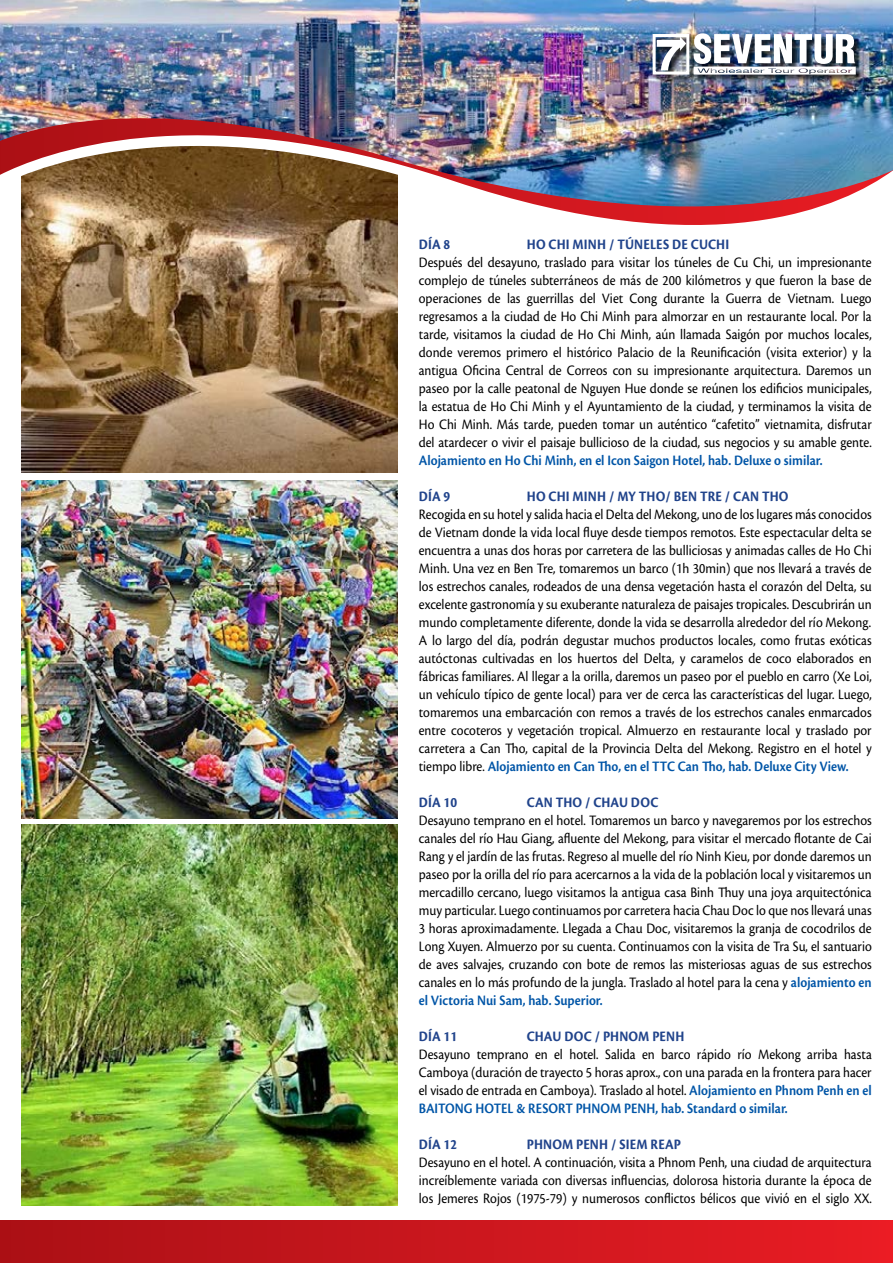
<style>
.page{position:relative;width:893px;height:1263px;background:#fff}
.page>*{position:absolute;margin:0;border:0;box-sizing:border-box;transform-origin:0 0}
.t1{font:15px/18px "Cronos Pro";color:#000;text-align:justify;scale:.9 1}
.t2{font:700 15px "Cronos Pro";letter-spacing:.01em;color:#20438b;scale:.9 1}
.t3{font:600 15px "Cronos Pro";color:#0055a7;scale:.9 1}
.s1{font-weight:600;color:#0055a7}
</style>
<div class="page">
<img style="left:21px;top:307px;width:377px;height:165px">
<svg style="left:21px;top:267px;width:377px;height:40px;background:#957755"></svg>
<svg style="left:21px;top:208px;width:794px;height:59px"></svg>
<img style="left:0;top:0;width:893px;height:208px">
<div style="left:653px;top:34px;width:211px;height:49px;background:#000;opacity:.77"></div>
<div style="left:653px;top:34px;width:36px;height:41px;border:3px solid #fff"></div>
<svg style="left:657px;top:37px;width:29px;height:33px"></svg>
<img style="left:694px;top:33px;width:162px;height:42px">
<div style="left:0;top:1220px;width:893px;height:43px;background:linear-gradient(to right,#ab1016,#ea1d25)"></div>
<img style="left:21px;top:825px;width:377px;height:380px">
<img style="left:21px;top:480px;width:377px;height:339px">
<p class="t2" style="left:419px;top:235px;width:36px">DÍA 8</p>
<p class="t2" style="left:527px;top:235px;width:226px">HO CHI MINH / TÚNELES DE CUCH I</p>
<p class="t1" style="left:419px;top:253px;width:505px">Después del desayuno, traslado para visitar los túneles de Cu Chi, un impresionante complejo de túneles subterráneos de más de 200 kilómetros y que fueron la base de operaciones de las guerrillas del Viet Cong durante la Guerra de Vietnam. Luego regresamos a la ciudad de Ho Chi Minh para almorzar en un restaurante local. Por la tarde, visitamos la ciudad de Ho Chi Minh, aún llamada Saigón por muchos locales, donde veremos primero el histórico Palacio de la Reunificación (visita exterior) y la antigua Oficina Central de Correos con su impresionante arquitectura. Daremos un paseo por la calle peatonal de Nguyen Hue donde se reúnen los edificios municipales, la estatua de Ho Chi Minh y el Ayuntamiento de la ciudad, y terminamos la visita de Ho Chi Minh. Más tarde, pueden tomar un auténtico “cafetito” vietnamita, disfrutar del atardecer o vivir el paisaje bullicioso de la ciudad, sus negocios y su amable gente.</p>
<p class="t3" style="left:419px;top:451px;width:450px">Alojamiento en Ho Chi Minh, en el Icon Saigon Hotel, hab. Deluxe o similar.</p>
<p class="t2" style="left:419px;top:487px;width:36px">DÍA 9</p>
<p class="t2" style="left:527px;top:487px;width:292px">HO CHI MINH / MY THO/ BEN TRE / CAN THO</p>
<p class="t1" style="left:419px;top:505px;width:505px">Recogida en su hotel y salida hacia el Delta del Mekong, uno de los lugares más conocidos de Vietnam donde la vida local fluye desde tiempos remotos. Este espectacular delta se encuentra a unas dos horas por carretera de las bulliciosas y animadas calles de Ho Chi Minh. Una vez en Ben Tre, tomaremos un barco (1h 30min) que nos llevará a través de los estrechos canales, rodeados de una densa vegetación hasta el corazón del Delta, su excelente gastronomía y su exuberante naturaleza de paisajes tropicales. Descubrirán un mundo completamente diferente, donde la vida se desarrolla alrededor del río Mekong.<br>A lo largo del día, podrán degustar muchos productos locales, como frutas exóticas autóctonas cultivadas en los huertos del Delta, y caramelos de coco elaborados en fábricas familiares. Al llegar a la orilla, daremos un paseo por el pueblo en carro (Xe Loi, un vehículo típico de gente local) para ver de cerca las características del lugar. Luego, tomaremos una embarcación con remos a través de los estrechos canales enmarcados entre cocoteros y vegetación tropical. Almuerzo en restaurante local y traslado por carretera a Can Tho, capital de la Provincia Delta del Mekong. Registro en el hotel y tiempo libre. <span class="s1">Alojamiento en Can Tho, en el TTC Can Tho, hab. Deluxe City View.</span></p>
<p class="t2" style="left:419px;top:793px;width:44px">DÍA 10</p>
<p class="t2" style="left:527px;top:793px;width:147px">CAN TH O / CHAU DOC</p>
<p class="t1" style="left:419px;top:811px;width:505px">Desayuno temprano en el hotel. Tomaremos un barco y navegaremos por los estrechos canales del río Hau Giang, afluente del Mekong, para visitar el mercado flotante de Cai Rang y el jardín de las frutas. Regreso al muelle del río Ninh Kieu, por donde daremos un paseo por la orilla del río para acercarnos a la vida de la población local y visitaremos un mercadillo cercano, luego visitamos la antigua casa Binh Thuy una joya arquitectónica muy particular. Luego continuamos por carretera hacia Chau Doc lo que nos llevará unas 3 horas aproximadamente. Llegada a Chau Doc, visitaremos la granja de cocodrilos de Long Xuyen. Almuerzo por su cuenta. Continuamos con la visita de Tra Su, el santuario de aves salvajes, cruzando con bote de remos las misteriosas aguas de sus estrechos canales en lo más profundo de la jungla. Traslado al hotel para la cena y <span class="s1">alojamiento en el Victoria Nui Sam, hab. Superior.</span></p>
<p class="t2" style="left:419px;top:1027px;width:44px">DÍA 11</p>
<p class="t2" style="left:527px;top:1027px;width:174px">CHAU DOC / PHNOM PENH</p>
<p class="t1" style="left:419px;top:1045px;width:505px">Desayuno temprano en el hotel. Salida en barco rápido río Mekong arriba hasta Camboya (duración de trayecto 5 horas aprox., con una parada en la frontera para hacer el visado de entrada en Camboya). Traslado al hotel. <span class="s1">Alojamiento en Phnom Penh en el BAITONG HOTEL &amp; RESORT PHNOM PENH, hab. Standard o similar.</span></p>
<p class="t2" style="left:419px;top:1135px;width:44px">DÍA 12</p>
<p class="t2" style="left:527px;top:1135px;width:171px">PHNOM PENH / SIEM REAP</p>
<p class="t1" style="left:419px;top:1153px;width:505px">Desayuno en el hotel. A continuación, visita a Phnom Penh, una ciudad de arquitectura increíblemente variada con diversas influencias, dolorosa historia durante la época de los Jemeres Rojos (1975-79) y numerosos conflictos bélicos que vivió en el siglo XX.</p>
</div>
